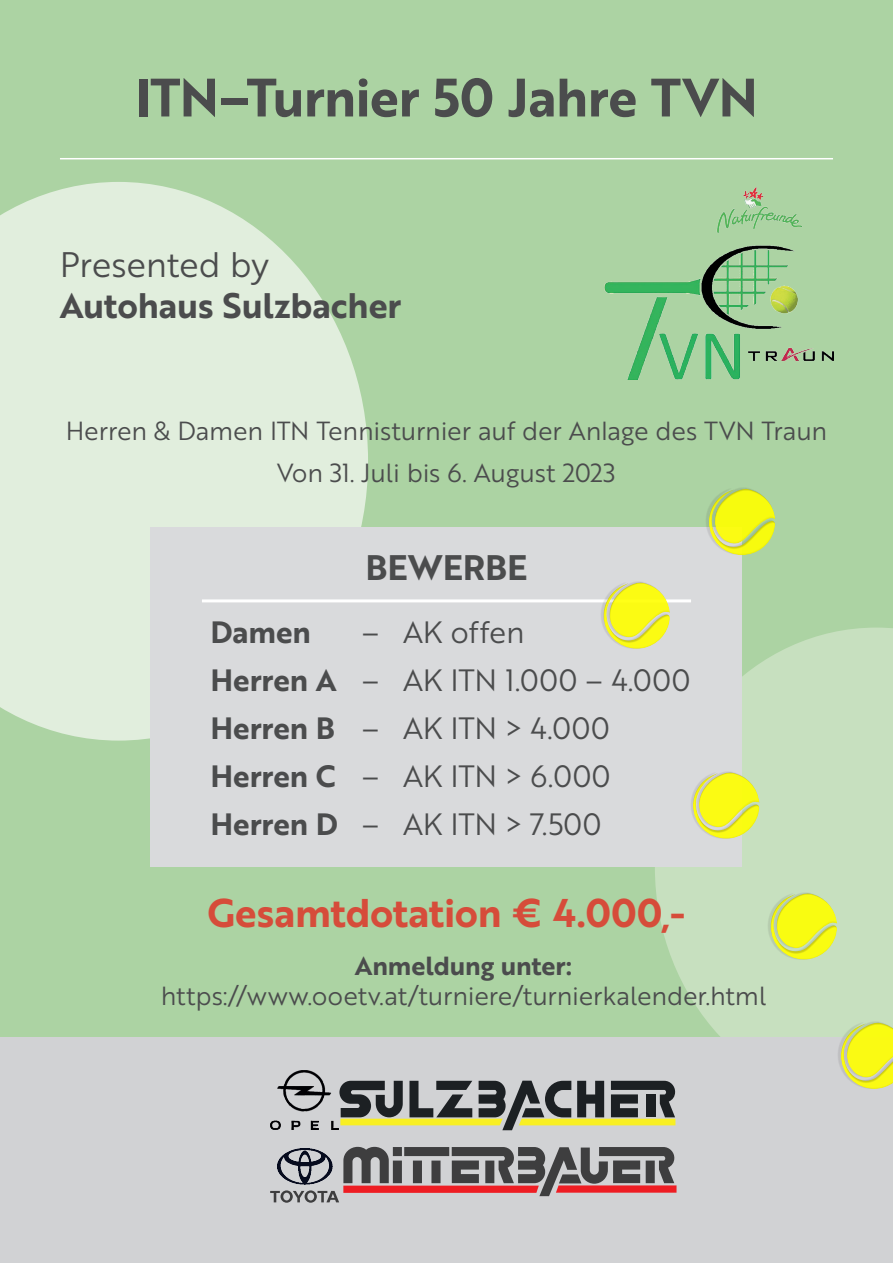
<style>
.page{position:relative;width:893px;height:1263px;background:#fff}
.page>*{position:absolute;margin:0;border:0;box-sizing:border-box;transform-origin:0 0}
.t1{font:52.5px "Brother 1816 Bold";letter-spacing:-.015em;color:#4b4c4d}
.t2{font:39px "Brother 1816 Bold";letter-spacing:-.005em;color:#d64c3a}
.t3{font:34.5px/41.4px "Brother 1816 Bold";letter-spacing:-.005em;color:#4b4c4d}
.t4{font:30px/48px "Brother 1816 Book";letter-spacing:-.01em;color:#4b4c4d}
.t5{font:30px "Brother 1816 Bold";color:#4b4c4d}
.t6{font:25.5px/30.6px "Brother 1816 Book";letter-spacing:-.01em;color:#4b4c4d;text-align:center}
.s1{font-family:"Brother 1816 Book"}
.s2{font-family:"Brother 1816 Bold"}
</style>
<div class="page">
<div style="left:0;top:0;width:893px;height:1078px;background:#acd3a3"></div>
<svg style="left:0;top:182px;width:368px;height:559px;background:#dbebd6"></svg>
<svg style="left:655px;top:627px;width:238px;height:410px;background:#c4debc"></svg>
<div style="left:0;top:1037px;width:893px;height:226px;background:#d1d2d4"></div>
<div style="left:151px;top:527px;width:591px;height:340px;background:#d9dadc"></div>
<img style="left:605px;top:187px;width:228px;height:192px">
<img style="left:270px;top:1070px;width:68px;height:60px">
<svg style="left:339px;top:1081px;width:336px;height:49px"></svg>
<svg style="left:270px;top:1147px;width:406px;height:56px"></svg>
<hr style="left:60px;top:158px;width:773px;height:1px;background:#fff">
<hr style="left:202px;top:599px;width:489px;height:3px;background:#fff">
<div style="left:705px;top:487px;width:72px;height:69px;background:#231f20;opacity:.17"></div>
<div style="left:600px;top:581px;width:72px;height:69px;background:#231f20;opacity:.17"></div>
<div style="left:689px;top:771px;width:72px;height:69px;background:#231f20;opacity:.17"></div>
<div style="left:767px;top:892px;width:72px;height:69px;background:#231f20;opacity:.17"></div>
<div style="left:837px;top:1021px;width:56px;height:69px;background:#231f20;opacity:.17"></div>
<p class="t1" style="left:135px;top:58px;width:624px">ITN–Turnier 50 Jahre TVN</p>
<p class="t3" style="left:60px;top:242px;width:343px"><span class="s1">Presented by<br></span>Autohaus Sulzbacher</p>
<p class="t6" style="left:66px;top:414px;width:763px">Herren &amp; Damen ITN Tennisturnier auf der Anlage des TVN Traun</p>
<p class="t6" style="left:277px;top:456px;width:340px">Von 31. Juli bis 6. August 2023</p>
<p class="t3" style="left:365px;top:546px;width:164px">BEWERBE</p>
<p class="t4" style="left:210px;top:607px;width:482px;text-indent:151px">– AK offen<br><span class="s2">Herren A</span> – AK ITN 1.000 – 4.000<br><span class="s2">Herren B</span> – AK ITN &gt; 4.000<br><span class="s2">Herren C</span> – AK ITN &gt; 6.000<br><span class="s2">Herren D</span> – AK ITN &gt; 7.500</p>
<p class="t5" style="left:210px;top:610px;width:102px">Damen</p>
<p class="t2" style="left:207px;top:883px;width:480px">Gesamtdotation € 4.000,-</p>
<p class="t6" style="left:161px;top:949px;width:607px"><span class="s2">Anmeldung unter: </span>https://www.ooetv.at/turniere/turnierkalender.html</p>
</div>
